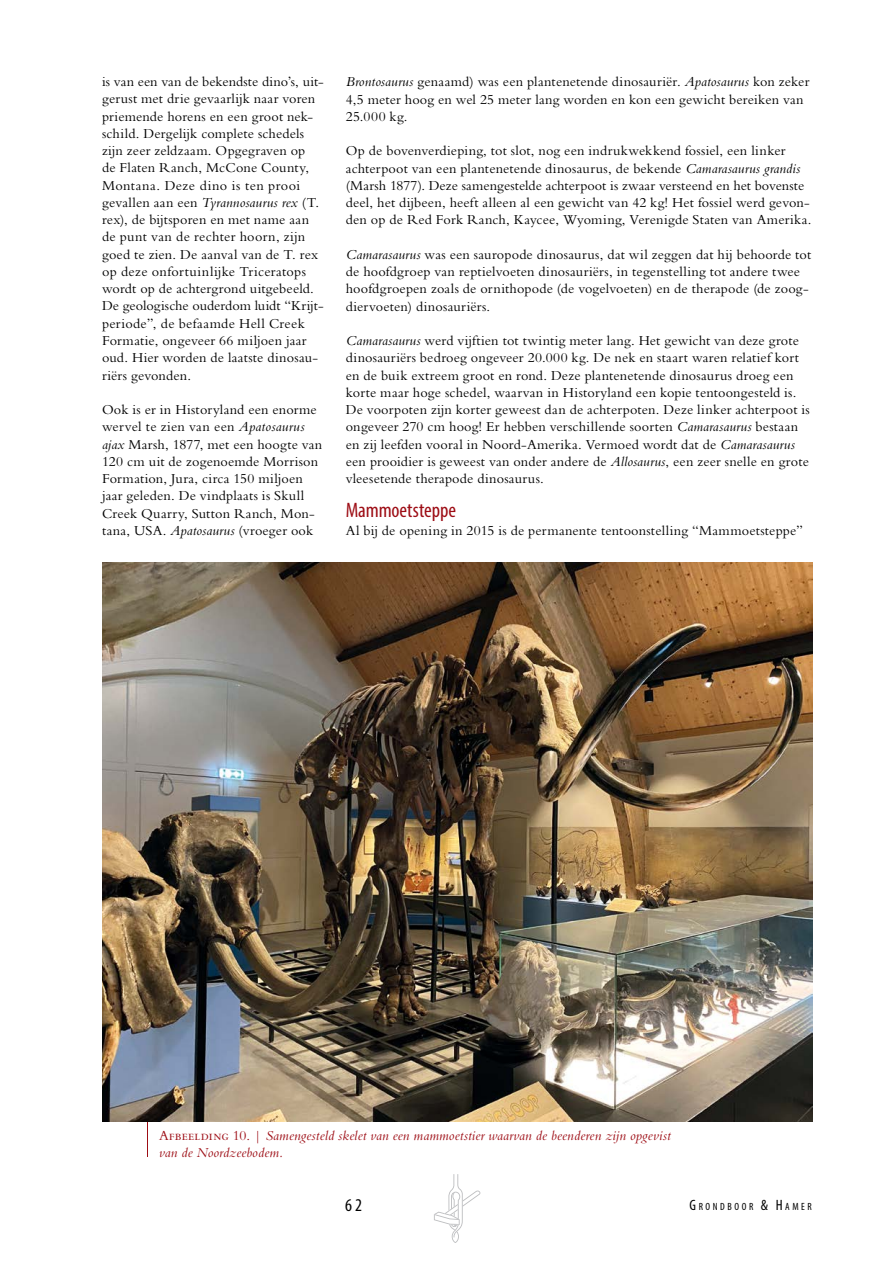
<style>
.page{position:relative;width:893px;height:1263px;background:#fff}
.page>*{position:absolute;margin:0;border:0;box-sizing:border-box;transform-origin:0 0}
.t1{font:condensed 21px "Myriad Pro";letter-spacing:-.005em;color:#9d0d15}
.t2{font:condensed 18px "Myriad Pro";color:#000}
.t3{font:14.25px/17.2px "Bembo Std";letter-spacing:.01em;color:#000}
.t4{font:italic 14.25px/17.2px "Bembo Std";letter-spacing:.01em;color:#9d0d15}
.t5{font:condensed 10.5px "Myriad Pro";letter-spacing:.245em;color:#000}
.s1{font-style:italic}
.s2{font-style:normal}
.s3{font-size:15px}
</style>
<div class="page">
<svg style="left:434px;top:1174px;width:46px;height:69px"></svg>
<hr style="left:147px;top:1113px;width:1px;height:44px;background:#9d0d15">
<img style="left:102px;top:563px;width:710px;height:559px">
<p class="t3" style="left:102px;top:73px;width:223px">is van een van de bekendste dino’s, uit&shy;gerust met drie gevaarlijk naar voren priemende horens en een groot nek&shy;schild. Dergelijk complete schedels zijn zeer zeldzaam. Opgegraven op<br>de Flaten Ranch, McCone County, Montana. Deze dino is ten prooi gevallen aan een <span class="s1">Tyrannosaurus rex</span> (T. rex), de bijtsporen en met name aan de punt van de rechter hoorn, zijn goed te zien. De aanval van de T. rex op deze onfortuinlijke Triceratops wordt op de achtergrond uitgebeeld.<br>De geologische ouderdom luidt “Krijt&shy;periode”, de befaamde Hell Creek Formatie, ongeveer 66 miljoen jaar oud. Hier worden de laatste dinosau&shy;riërs gevonden.</p>
<p class="t3" style="left:102px;top:401px;width:222px">Ook is er in Historyland een enorme wervel te zien van een <span class="s1">Apatosaurus ajax</span> Marsh, 1877, met een hoogte van 120 cm uit de zogenoemde Morrison Formation, Jura, circa 150 miljoen jaar geleden. De vindplaats is Skull Creek Quarry, Sutton Ranch, Mon&shy;tana, USA. <span class="s1">Apatosaurus</span> (vroeger ook</p>
<p class="t3" style="left:346px;top:73px;width:465px"><span class="s1">Brontosaurus</span> genaamd) was een plantenetende dinosauriër. <span class="s1">Apatosaurus</span> kon zeker<br>4,5 meter hoog en wel 25 meter lang worden en kon een gewicht bereiken van<br>25.000 kg.</p>
<p class="t3" style="left:346px;top:142px;width:467px">Op de bovenverdieping, tot slot, nog een indrukwekkend fossiel, een linker achterpoot van een plantenetende dinosaurus, de bekende <span class="s1">Camarasaurus grandis </span>(Marsh 1877). Deze samengestelde achterpoot is zwaar versteend en het bovenste deel, het dijbeen, heeft alleen al een gewicht van 42 kg! Het fossiel werd gevon&shy;den op de Red Fork Ranch, Kaycee, Wyoming, Verenigde Staten van Amerika.</p>
<p class="t3" style="left:346px;top:245px;width:467px"><span class="s1">Camarasaurus</span> was een sauropode dinosaurus, dat wil zeggen dat hij behoorde tot de hoofdgroep van reptielvoeten dinosauriërs, in tegenstelling tot andere twee hoofdgroepen zoals de ornithopode (de vogelvoeten) en de therapode (de zoog&shy;diervoeten) dinosauriërs.</p>
<p class="t3" style="left:346px;top:332px;width:465px"><span class="s1">Camarasaurus</span> werd vijftien tot twintig meter lang. Het gewicht van deze grote dinosauriërs bedroeg ongeveer 20.000 kg. De nek en staart waren relatief kort en de buik extreem groot en rond. Deze plantenetende dinosaurus droeg een korte maar hoge schedel, waarvan in Historyland een kopie tentoongesteld is.<br>De voorpoten zijn korter geweest dan de achterpoten. Deze linker achterpoot is ongeveer 270 cm hoog! Er hebben verschillende soorten <span class="s1">Camarasaurus</span> bestaan en zij leefden vooral in Noord-Amerika. Vermoed wordt dat de <span class="s1">Camarasaurus </span>een prooidier is geweest van onder andere de <span class="s1">Allosaurus</span>, een zeer snelle en grote vleesetende therapode dinosaurus.</p>
<h1 class="t1" style="left:346px;top:498px;width:112px">Mammoetsteppe</h1>
<p class="t3" style="left:346px;top:521px;width:459px">Al bij de opening in 2015 is de permanente tentoonstelling “Mammoetsteppe”</p>
<p class="t4" style="left:159px;top:1127px;width:513px"><span class="s2">Afbeelding 10. |</span> Samengesteld skelet van een mammoetstier waarvan de beenderen zijn opgevist van de Noordzeebodem.</p>
<p class="t2" style="left:345px;top:1194px;width:18px">62</p>
<p class="t5" style="left:689px;top:1200px;width:124px"><span class="s3">G</span>RONDBOOR <span class="s3">&amp; H</span>AMER</p>
</div>
